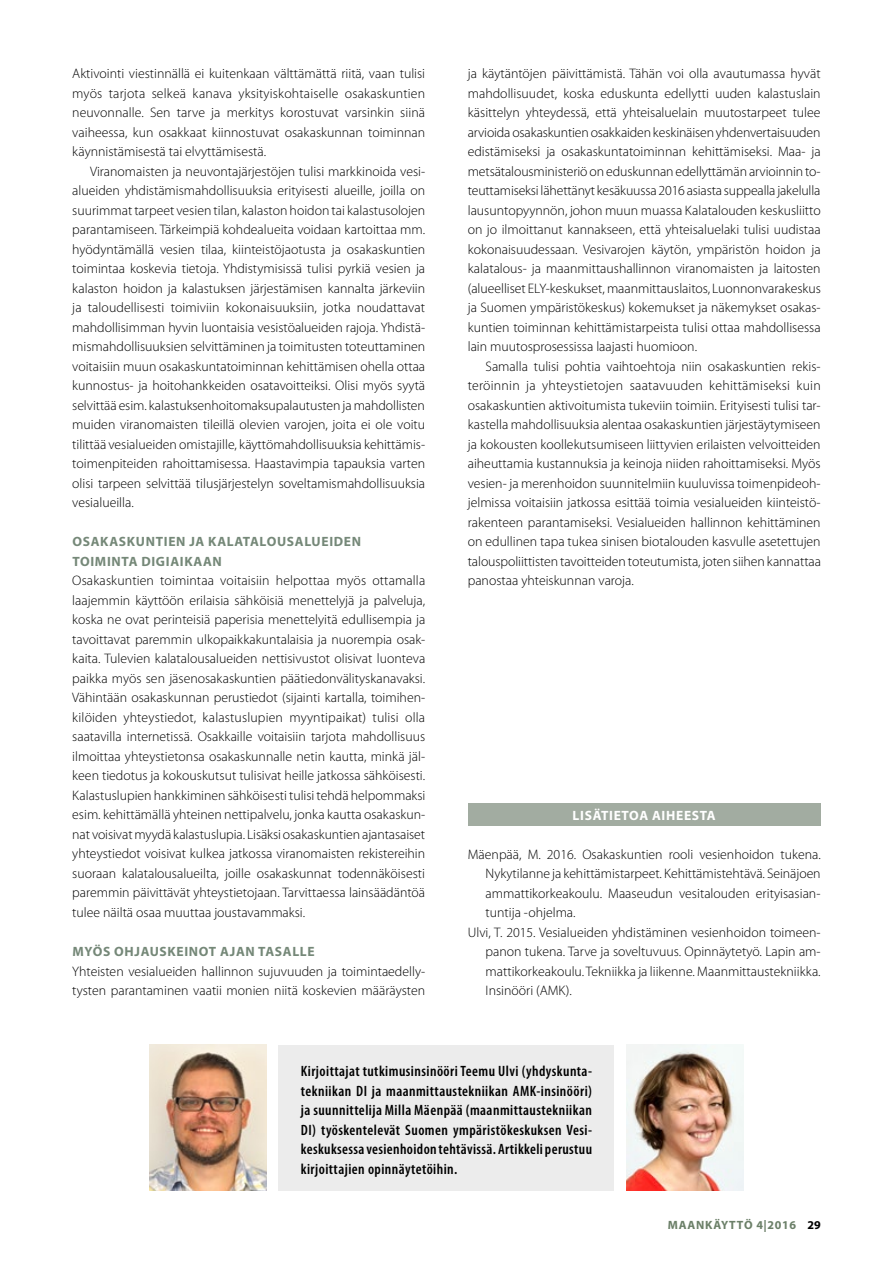
<style>
.page{position:relative;width:893px;height:1263px;background:#fff}
.page>*{position:absolute;margin:0;border:0;box-sizing:border-box;transform-origin:0 0}
.t1{font:600 condensed 15px/19.5px "Myriad Pro";letter-spacing:.03em;color:#000;text-align:justify}
.t2{font:300 13.8px/19.5px "Myriad Pro";color:#000;text-align:justify}
.t3{font:700 13.5px/19.5px "Myriad Pro";letter-spacing:.05em;color:#758878}
.t4{font:700 13.5px "Myriad Pro";letter-spacing:.05em;color:#fff}
.t5{font:700 12px "Myriad Pro";letter-spacing:.065em;color:#6b7f68}
.s1{color:#000}
</style>
<div class="page">
<div style="left:468px;top:803px;width:353px;height:23px;background:#a2aca1"></div>
<div style="left:279px;top:1045px;width:335px;height:146px;background:#ececec"></div>
<img style="left:149px;top:1045px;width:118px;height:146px">
<img style="left:626px;top:1045px;width:118px;height:146px">
<p class="t2" style="left:72px;top:64px;width:354px">Aktivointi viestinnällä ei kuitenkaan välttämättä riitä, vaan tulisi myös tarjota selkeä kanava yksityiskohtaiselle osakaskuntien neuvonnalle. Sen tarve ja merkitys korostuvat varsinkin siinä vaiheessa, kun osakkaat kiinnostuvat osakaskunnan toiminnan käynnistämisestä tai elvyttämisestä.</p>
<p class="t2" style="left:72px;top:162px;width:355px;text-indent:18px">Viranomaisten ja neuvontajärjestöjen tulisi markkinoida vesi&shy;alueiden yhdistämismahdollisuuksia erityisesti alueille, joilla on suurimmat tarpeet vesien tilan, kalaston hoidon tai kalastusolojen parantamiseen. Tärkeimpiä kohdealueita voidaan kartoittaa mm. hyödyntämällä vesien tilaa, kiinteistöjaotusta ja osakaskuntien toimintaa koskevia tietoja. Yhdistymisissä tulisi pyrkiä vesien ja kalaston hoidon ja kalastuksen järjestämisen kannalta järkeviin ja taloudellisesti toimiviin kokonaisuuksiin, jotka noudattavat mahdollisimman hyvin luontaisia vesistöalueiden rajoja. Yhdistä&shy;mismahdollisuuksien selvittäminen ja toimitusten toteuttaminen voitaisiin muun osakaskuntatoiminnan kehittämisen ohella ottaa kunnostus- ja hoitohankkeiden osatavoitteiksi. Olisi myös syytä selvittää esim. kalastuksenhoitomaksupalautusten ja mahdollisten muiden viranomaisten tileillä olevien varojen, joita ei ole voitu tilittää vesialueiden omistajille, käyttömahdollisuuksia kehittämis&shy;toimenpiteiden rahoittamisessa. Haastavimpia tapauksia varten olisi tarpeen selvittää tilusjärjestelyn soveltamismahdollisuuksia vesialueilla.</p>
<p class="t3" style="left:72px;top:532px;width:290px">OSAKASKUNTIEN JA KALATALOUSALUEIDEN<br>TOIMINTA DIGIAIKAAN</p>
<p class="t2" style="left:72px;top:571px;width:355px">Osakaskuntien toimintaa voitaisiin helpottaa myös ottamalla laajemmin käyttöön erilaisia sähköisiä menettelyjä ja palveluja, koska ne ovat perinteisiä paperisia menettelyitä edullisempia ja tavoittavat paremmin ulkopaikkakuntalaisia ja nuorempia osak&shy;kaita. Tulevien kalatalousalueiden nettisivustot olisivat luonteva paikka myös sen jäsenosakaskuntien päätiedonvälityskanavaksi.<br>Vähintään osakaskunnan perustiedot (sijainti kartalla, toimihen&shy;kilöiden yhteystiedot, kalastuslupien myyntipaikat) tulisi olla saatavilla internetissä. Osakkaille voitaisiin tarjota mahdollisuus ilmoittaa yhteystietonsa osakaskunnalle netin kautta, minkä jäl&shy;keen tiedotus ja kokouskutsut tulisivat heille jatkossa sähköisesti.<br>Kalastuslupien hankkiminen sähköisesti tulisi tehdä helpommaksi esim. kehittämällä yhteinen nettipalvelu, jonka kautta osakaskun&shy;nat voisivat myydä kalastuslupia. Lisäksi osakaskuntien ajantasaiset yhteystiedot voisivat kulkea jatkossa viranomaisten rekistereihin suoraan kalatalousalueilta, joille osakaskunnat todennäköisesti paremmin päivittävät yhteystietojaan. Tarvittaessa lainsäädäntöä tulee näiltä osaa muuttaa joustavammaksi.</p>
<p class="t3" style="left:72px;top:941px;width:244px">MYÖS OHJAUSKEINOT AJAN TASALLE</p>
<p class="t2" style="left:72px;top:961px;width:354px">Yhteisten vesialueiden hallinnon sujuvuuden ja toimintaedelly&shy;tysten parantaminen vaatii monien niitä koskevien määräysten</p>
<p class="t2" style="left:468px;top:64px;width:355px">ja käytäntöjen päivittämistä. Tähän voi olla avautumassa hyvät mahdollisuudet, koska eduskunta edellytti uuden kalastuslain käsittelyn yhteydessä, että yhteisaluelain muutostarpeet tulee arvioida osakaskuntien osakkaiden keskinäisen yhdenvertaisuuden edistämiseksi ja osakaskuntatoiminnan kehittämiseksi. Maa- ja metsätalousministeriö on eduskunnan edellyttämän arvioinnin to&shy;teuttamiseksi lähettänyt kesäkuussa 2016 asiasta suppealla jakelulla lausuntopyynnön, johon muun muassa Kalatalouden keskusliitto on jo ilmoittanut kannakseen, että yhteisaluelaki tulisi uudistaa kokonaisuudessaan. Vesivarojen käytön, ympäristön hoidon ja kalatalous- ja maanmittaushallinnon viranomaisten ja laitosten (alueelliset ELY-keskukset, maanmittauslaitos, Luonnonvarakeskus ja Suomen ympäristökeskus) kokemukset ja näkemykset osakas&shy;kuntien toiminnan kehittämistarpeista tulisi ottaa mahdollisessa lain muutosprosessissa laajasti huomioon.</p>
<p class="t2" style="left:468px;top:357px;width:355px;text-indent:18px">Samalla tulisi pohtia vaihtoehtoja niin osakaskuntien rekis&shy;teröinnin ja yhteystietojen saatavuuden kehittämiseksi kuin osakaskuntien aktivoitumista tukeviin toimiin. Erityisesti tulisi tar&shy;kastella mahdollisuuksia alentaa osakaskuntien järjestäytymiseen ja kokousten koollekutsumiseen liittyvien erilaisten velvoitteiden aiheuttamia kustannuksia ja keinoja niiden rahoittamiseksi. Myös vesien- ja merenhoidon suunnitelmiin kuuluvissa toimenpideoh&shy;jelmissa voitaisiin jatkossa esittää toimia vesialueiden kiinteistö&shy;rakenteen parantamiseksi. Vesialueiden hallinnon kehittäminen on edullinen tapa tukea sinisen biotalouden kasvulle asetettujen talouspoliittisten tavoitteiden toteutumista, joten siihen kannattaa panostaa yhteiskunnan varoja.</p>
<p class="t4" style="left:573px;top:806px;width:145px">LISÄTIETOA AIHEESTA</p>
<p class="t2" style="left:468px;top:845px;width:355px">Mäenpää, M. 2016. Osakaskuntien rooli vesienhoidon tukena.</p>
<p class="t2" style="left:486px;top:864px;width:337px">Nykytilanne ja kehittämistarpeet. Kehittämistehtävä. Seinäjoen</p>
<p class="t2" style="left:486px;top:884px;width:337px">ammattikorkeakoulu. Maaseudun vesitalouden erityisasian-</p>
<p class="t2" style="left:486px;top:903px;width:92px">tuntija -ohjelma.</p>
<p class="t2" style="left:468px;top:923px;width:354px">Ulvi, T. 2015. Vesialueiden yhdistäminen vesienhoidon toimeen-</p>
<p class="t2" style="left:486px;top:942px;width:337px">panon tukena. Tarve ja soveltuvuus. Opinnäytetyö. Lapin am-</p>
<p class="t2" style="left:486px;top:962px;width:337px">mattikorkeakoulu. Tekniikka ja liikenne. Maanmittaustekniikka.</p>
<p class="t2" style="left:486px;top:981px;width:88px">Insinööri (AMK).</p>
<p class="t1" style="left:301px;top:1061px;width:293px">Kirjoittajat tutkimusinsinööri Teemu Ulvi (yhdyskunta&shy;tekniikan DI ja maanmittaustekniikan AMK-insinööri) ja suunnittelija Milla Mäenpää (maanmittaustekniikan DI) työskentelevät Suomen ympäristökeskuksen Vesi&shy;keskuksessa vesienhoidon tehtävissä. Artikkeli perustuu kirjoittajien opinnäytetöihin.</p>
<p class="t5" style="left:668px;top:1217px;width:154px">MAANKÄYTTÖ 4|2016 <span class="s1">29</span></p>
</div>
